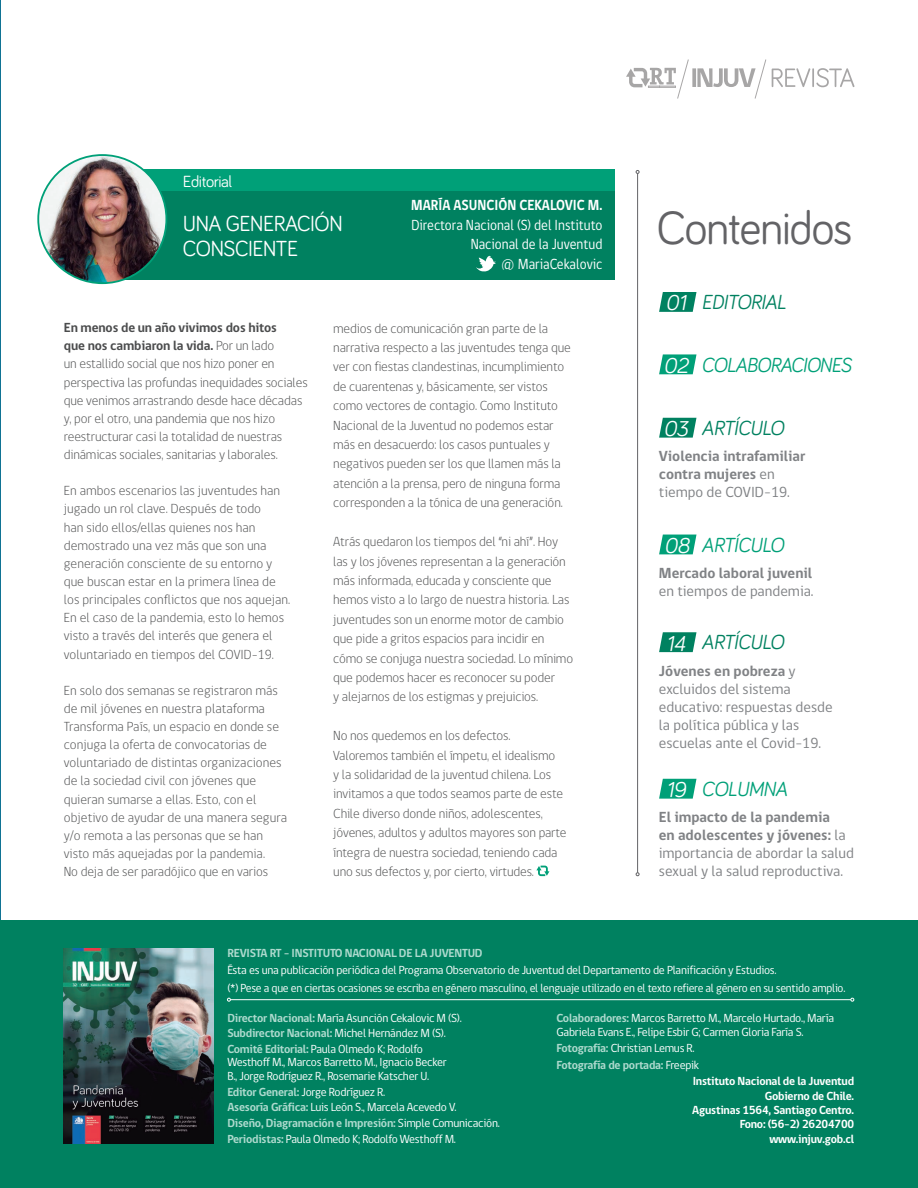
<style>
.page{position:relative;width:918px;height:1188px;background:#fff}
.page>*{position:absolute;margin:0;border:0;box-sizing:border-box;transform-origin:0 0}
.t1{font:48px "Bariol";letter-spacing:-.025em;color:#636366;scale:.96 1}
.t2{font:22.5px/25.5px "Bariol";letter-spacing:-.02em;color:#fff;scale:.95 1}
.t3{font:italic 21px "Bariol";letter-spacing:-.025em;color:#008160;scale:.95 1}
.t4{font:italic 21px "Bariol";letter-spacing:-.035em;color:#00a078;scale:.95 1}
.t5{font:italic 21px "Bariol";letter-spacing:-.035em;color:#00a078;scale:.94 1}
.t6{font:16.65px "Bariol";letter-spacing:-.025em;color:#fff}
.t7{font:15px/18px "gob CL";color:#808285}
.t8{font:700 15px/18px "gob CL";color:#808285}
.t9{font:15px/19.5px "gob CL";color:#fff;text-align:right;scale:.9 1}
.t10{font:700 15px "gob CL";color:#fff;scale:.9 1}
.t11{font:300 13.5px/18.1px "gob CL";letter-spacing:-.01em;color:#4b4c4d}
.t12{font:12px/15.6px "gob CL";letter-spacing:-.02em;color:#fff}
.t13{font:700 12px/14.4px "gob CL";letter-spacing:-.02em;color:#fff;text-align:right}
.t14{font:700 12px "gob CL";letter-spacing:-.02em;color:#aedace}
.s1{font-size:22.2px;color:#fff}
.s2{font-weight:700}
.s3{font-weight:400}
.s4{font-weight:700;color:#aedace}
.s5{font-weight:400;color:#fff}
</style>
<div class="page">
<svg style="left:626px;top:59px;width:228px;height:40px"></svg>
<img style="left:0;top:0;width:1px;height:920px">
<div style="left:0;top:920px;width:918px;height:268px;background:#008160"></div>
<hr style="left:637px;top:173px;width:1px;height:700px;background:#636366">
<div style="left:64px;top:170px;width:551px;height:21px;background:#00a078"></div>
<div style="left:97px;top:191px;width:518px;height:89px;background:#008160"></div>
<img style="left:38px;top:155px;width:128px;height:128px;border-radius:64px">
<svg style="left:476px;top:256px;width:20px;height:16px"></svg>
<svg style="left:659px;top:535px;width:38px;height:19px"></svg>
<svg style="left:659px;top:418px;width:38px;height:20px"></svg>
<svg style="left:659px;top:632px;width:38px;height:20px"></svg>
<svg style="left:659px;top:354px;width:38px;height:20px"></svg>
<svg style="left:659px;top:292px;width:38px;height:20px"></svg>
<svg style="left:659px;top:779px;width:38px;height:20px"></svg>
<hr style="left:230px;top:999px;width:621px;height:1px;background:#fff">
<svg style="left:227px;top:998px;width:4px;height:4px"></svg>
<svg style="left:850px;top:998px;width:4px;height:4px"></svg>
<img style="left:64px;top:949px;width:149px;height:194px">
<svg style="left:536px;top:866px;width:13px;height:10px"></svg>
<p class="t6" style="left:183px;top:170px;width:51px">Editorial</p>
<h2 class="t2" style="left:183px;top:210px;width:170px">UNA GENERACIÓN<br>CONSCIENTE</h2>
<p class="t10" style="left:411px;top:195px;width:214px">MARÍA ASUNCIÓN CEKALOVIC M.</p>
<p class="t9" style="left:411px;top:216px;width:214px">Directora Nacional (S) del Instituto<br>Nacional de la Juventud<br>@ MariaCekalovic</p>
<h1 class="t1" style="left:657px;top:195px;width:206px">Contenidos</h1>
<h3 class="t3" style="left:666px;top:288px;width:128px"><span class="s1">01</span> EDITORIAL</h3>
<p class="t11" style="left:64px;top:319px;width:245px"><span class="s2">En menos de un año vivimos dos hitos<br>que nos cambiaron la vida.</span> Por un lado<br>un estallido social que nos hizo poner en perspectiva las profundas inequidades sociales que venimos arrastrando desde hace décadas y, por el otro, una pandemia que nos hizo reestructurar casi la totalidad de nuestras dinámicas sociales, sanitarias y laborales.</p>
<p class="t11" style="left:64px;top:482px;width:228px">En ambos escenarios las juventudes han jugado un rol clave. Después de todo<br>han sido ellos/ellas quienes nos han demostrado una vez más que son una generación consciente de su entorno y que buscan estar en la primera línea de los principales conflictos que nos aquejan.<br>En el caso de la pandemia, esto lo hemos visto a través del interés que genera el voluntariado en tiempos del COVID-19.</p>
<p class="t11" style="left:64px;top:682px;width:225px">En solo dos semanas se registraron más de mil jóvenes en nuestra plataforma Transforma País, un espacio en donde se conjuga la oferta de convocatorias de voluntariado de distintas organizaciones de la sociedad civil con jóvenes que quieran sumarse a ellas. Esto, con el objetivo de ayudar de una manera segura y/o remota a las personas que se han visto más aquejadas por la pandemia.<br>No deja de ser paradójico que en varios</p>
<p class="t11" style="left:333px;top:319px;width:239px;line-height:19.4px">medios de comunicación gran parte de la narrativa respecto a las juventudes tenga que ver con fiestas clandestinas, incumplimiento de cuarentenas y, básicamente, ser vistos como vectores de contagio. Como Instituto Nacional de la Juventud no podemos estar más en desacuerdo: los casos puntuales y negativos pueden ser los que llamen más la atención a la prensa, pero de ninguna forma corresponden a la tónica de una generación.</p>
<p class="t11" style="left:333px;top:532px;width:241px;line-height:19.4px">Atrás quedaron los tiempos del “ni ahí”. Hoy las y los jóvenes representan a la generación más informada, educada y consciente que hemos visto a lo largo de nuestra historia. Las juventudes son un enorme motor de cambio que pide a gritos espacios para incidir en cómo se conjuga nuestra sociedad. Lo mínimo que podemos hacer es reconocer su poder<br>y alejarnos de los estigmas y prejuicios.</p>
<p class="t11" style="left:333px;top:726px;width:235px;line-height:19.4px">No nos quedemos en los defectos.<br>Valoremos también el ímpetu, el idealismo<br>y la solidaridad de la juventud chilena. Los invitamos a que todos seamos parte de este Chile diverso donde niños, adolescentes, jóvenes, adultos y adultos mayores son parte íntegra de nuestra sociedad, teniendo cada uno sus defectos y, por cierto, virtudes.</p>
<h3 class="t5" style="left:664px;top:350px;width:201px"><span class="s1">02</span> COLABORACIONES</h3>
<h3 class="t3" style="left:664px;top:414px;width:128px"><span class="s1">03</span> ARTÍCULO</h3>
<p class="t8" style="left:659px;top:447px;width:148px">Violencia intrafamiliar contra mujeres <span class="s3">en tiempo de COVID-19.</span></p>
<h3 class="t4" style="left:664px;top:530px;width:127px"><span class="s1">08</span> ARTÍCULO</h3>
<p class="t8" style="left:659px;top:564px;width:155px">Mercado laboral juvenil</p>
<p class="t7" style="left:659px;top:582px;width:156px">en tiempos de pandemia.</p>
<h3 class="t3" style="left:666px;top:628px;width:125px"><span class="s1">14</span> ARTÍCULO</h3>
<p class="t7" style="left:659px;top:662px;width:175px"><span class="s2">Jóvenes en pobreza</span> y excluidos del sistema educativo: respuestas desde la política pública y las escuelas ante el Covid-19.</p>
<h3 class="t4" style="left:666px;top:775px;width:129px"><span class="s1">19</span> COLUMNA</h3>
<p class="t7" style="left:659px;top:808px;width:197px"><span class="s2">El impacto de la pandemia<br>en adolescentes y jóvenes:</span> la importancia de abordar la salud sexual y la salud reproductiva.</p>
<p class="t14" style="left:227px;top:944px;width:257px">REVISTA RT - INSTITUTO NACIONAL DE LA JUVENTUD</p>
<p class="t12" style="left:227px;top:962px;width:620px;line-height:17.7px">Ésta es una publicación periódica del Programa Observatorio de Juventud del Departamento de Planificación y Estudios.<br>(*) Pese a que en ciertas ocasiones se escriba en género masculino, el lenguaje utilizado en el texto refiere al género en su sentido amplio.</p>
<p class="t12" style="left:227px;top:1010px;width:236px"><span class="s4">Director Nacional:</span> María Asunción Cekalovic M (S).<br><span class="s4">Subdirector Nacional:</span> Michel Hernández M (S).<br><span class="s4">Comité Editorial:</span> Paula Olmedo K; Rodolfo</p>
<p class="t12" style="left:227px;top:1056px;width:221px;line-height:13.5px">Westhoff M., Marcos Barretto M., Ignacio Becker<br>B., Jorge Rodríguez R., Rosemarie Katscher U.</p>
<p class="t12" style="left:227px;top:1084px;width:274px"><span class="s4">Editor General:</span> Jorge Rodríguez R.<br><span class="s4">Asesoría Gráfica:</span> Luis León S., Marcela Acevedo V.<br><span class="s4">Diseño, Diagramación e Impresión:</span> Simple Comunicación.<br><span class="s4">Periodistas:</span> Paula Olmedo K; Rodolfo Westhoff M.</p>
<p class="t12" style="left:557px;top:1011px;width:279px;line-height:14.4px"><span class="s4">Colaboradores:</span> Marcos Barretto M., Marcelo Hurtado., María<br>Gabriela Evans E., Felipe Esbir G; Carmen Gloria Faría S.</p>
<p class="t12" style="left:557px;top:1041px;width:140px"><span class="s4">Fotografía:</span> Christian Lemus R.</p>
<p class="t14" style="left:557px;top:1057px;width:144px">Fotografía de portada: <span class="s5">Freepik</span></p>
<p class="t13" style="left:693px;top:1074px;width:163px">Instituto Nacional de la Juventud</p>
<p class="t13" style="left:692px;top:1089px;width:163px">Gobierno de Chile.<br>Agustinas 1564, Santiago Centro.<br>Fono: (56-2) 26204700 www.injuv.gob.cl</p>
</div>
